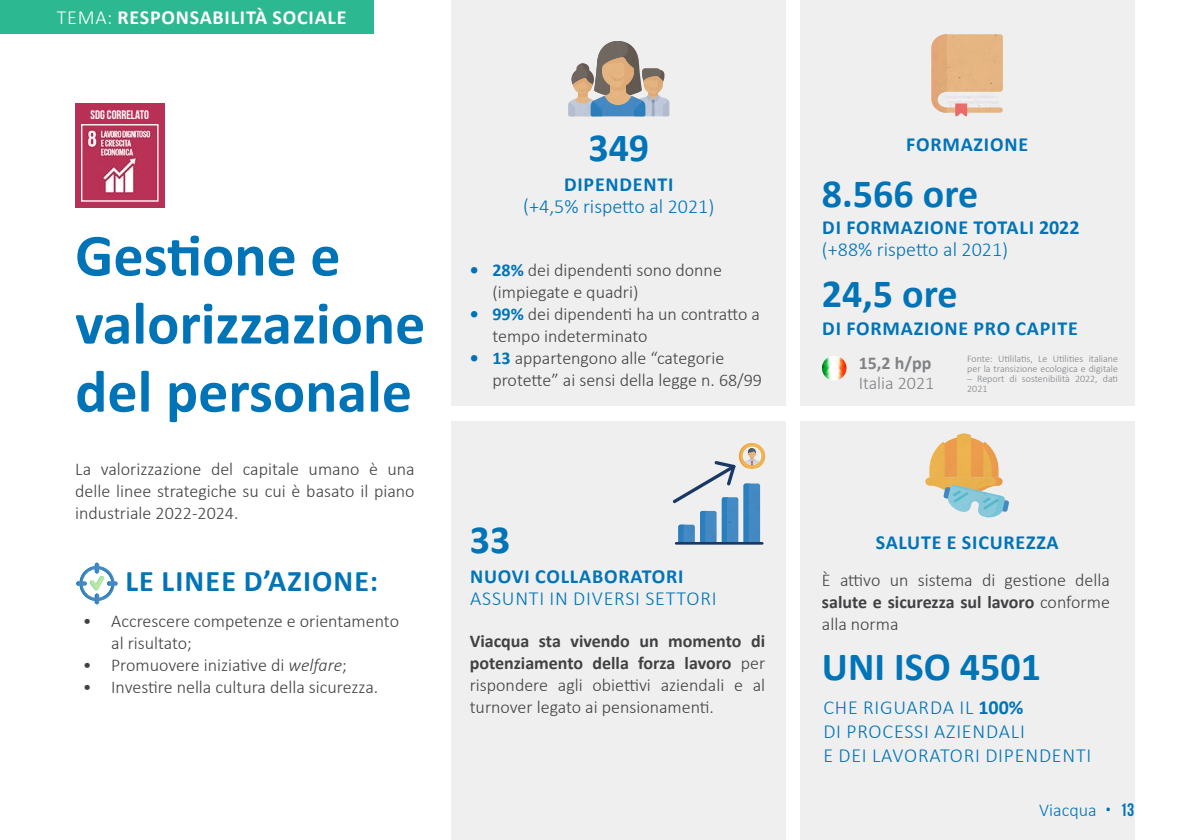
<style>
.page{position:relative;width:1191px;height:840px;background:#fff}
.page>*{position:absolute;margin:0;border:0;box-sizing:border-box;transform-origin:0 0}
.t1{font:700 60px/68px "Calibri";color:#0074b7}
.t2{font:700 40px "Calibri";color:#0074b7}
.t3{font:700 30px "Calibri";letter-spacing:.04em;color:#0074b7}
.t4{font:700 20px "Calibri";letter-spacing:.04em;color:#0074b7}
.t5{font:300 20px/24px "Calibri";letter-spacing:.04em;color:#0074b7}
.t6{font:300 20px "Calibri";color:#0074b7}
.t7{font:700 20px "Calibri";letter-spacing:.04em;color:#fff}
.t8{font:300 18px/22px "Calibri";color:#414042}
.t9{font:300 18px "Calibri";color:#808285}
.t10{font:300 18px "Calibri";color:#0074b7}
.t11{font:700 18px "Calibri";color:#808285}
.t12{font:12.4px "Bebas Neue";color:#fff}
.t13{font:300 10px/10px "Calibri";color:#808285}
.s1{font-weight:300}
.s2{font-style:italic}
.s3{font-weight:700;color:#0074b7}
.s4{font-weight:700}
.s5{font-family:"Roboto Slab"}
.s6{font-family:"Bebas Neue";font-weight:400}
</style>
<div class="page">
<div style="left:452px;top:0;width:334px;height:405px;background:#efeff0"></div>
<div style="left:452px;top:421px;width:334px;height:418px;background:#efeff0"></div>
<div style="left:800px;top:421px;width:334px;height:418px;background:#efeff0"></div>
<div style="left:800px;top:0;width:334px;height:405px;background:#efeff0"></div>
<svg style="left:597px;top:41px;width:42px;height:21px"></svg>
<img style="left:568px;top:62px;width:101px;height:54px">
<img style="left:672px;top:443px;width:93px;height:101px">
<img style="left:925px;top:433px;width:84px;height:84px">
<img style="left:822px;top:355px;width:24px;height:25px;border-radius:12px">
<img style="left:931px;top:34px;width:71px;height:83px">
<div style="left:0;top:0;width:373px;height:34px;background:#2cb890"></div>
<div style="left:75px;top:103px;width:89px;height:104px;background:#b83055"></div>
<img style="left:86px;top:126px;width:66px;height:69px">
<div style="left:81px;top:124px;width:77px;height:77px;border:1px solid #fff"></div>
<img style="left:76px;top:562px;width:42px;height:42px">
<p class="t7" style="left:57px;top:3px;width:291px"><span class="s1">TEMA:</span> RESPONSABILITÀ SOCIALE</p>
<p class="t12" style="left:91px;top:108px;width:60px">SDG CORRELATO</p>
<h1 class="t1" style="left:75px;top:219px;width:352px">Gestione e valorizzazione del personale</h1>
<p class="t8" style="left:75px;top:457px;width:341px;text-align:justify">La valorizzazione del capitale umano è una delle linee strategiche su cui è basato il piano industriale 2022-2024.</p>
<h3 class="t3" style="left:125px;top:559px;width:254px">LE LINEE D’AZIONE:</h3>
<p class="t8" style="left:111px;top:609px;width:289px;text-indent:-28px">• Accrescere competenze e orientamento al risultato;</p>
<p class="t8" style="left:83px;top:653px;width:266px">• Promuovere iniziative di <span class="s2">welfare</span>;</p>
<p class="t8" style="left:83px;top:675px;width:297px">• Investire nella cultura della sicurezza.</p>
<h2 class="t2" style="left:588px;top:119px;width:62px">349</h2>
<p class="t4" style="left:564px;top:170px;width:111px">DIPENDENTI</p>
<p class="t6" style="left:523px;top:194px;width:193px">(+4,5% rispetto al 2021)</p>
<p class="t8" style="left:492px;top:258px;width:231px;text-indent:-23px"><span class="s3">• 28%</span> dei dipendenti sono donne (impiegate e quadri)</p>
<p class="t8" style="left:492px;top:302px;width:269px;text-indent:-23px"><span class="s3">• 99%</span> dei dipendenti ha un contratto a tempo indeterminato</p>
<p class="t8" style="left:492px;top:346px;width:271px;text-indent:-23px"><span class="s3">• 13</span> appartengono alle “categorie protette” ai sensi della legge n. 68/99</p>
<h2 class="t2" style="left:470px;top:511px;width:42px">33</h2>
<p class="t4" style="left:470px;top:562px;width:215px">NUOVI COLLABORATORI</p>
<p class="t5" style="left:470px;top:586px;width:248px">ASSUNTI IN DIVERSI SETTORI</p>
<p class="t8" style="left:470px;top:629px;width:297px;text-align:justify"><span class="s4">Viacqua sta vivendo un momento di potenziamento della forza lavoro</span> per rispondere agli obiettivi aziendali e al turnover legato ai pensionamenti.</p>
<p class="t4" style="left:906px;top:130px;width:123px">FORMAZIONE</p>
<h2 class="t2" style="left:822px;top:165px;width:158px">8.566 ore</h2>
<p class="t4" style="left:822px;top:213px;width:259px">DI FORMAZIONE TOTALI 2022</p>
<p class="t6" style="left:822px;top:237px;width:188px">(+88% rispetto al 2021)</p>
<h2 class="t2" style="left:822px;top:265px;width:137px">24,5 ore</h2>
<p class="t4" style="left:822px;top:314px;width:257px">DI FORMAZIONE PRO CAPITE</p>
<p class="t11" style="left:858px;top:350px;width:74px">15,2 h/pp</p>
<p class="t9" style="left:858px;top:371px;width:77px">Italia 2021</p>
<p class="t13" style="left:967px;top:353px;width:152px">Fonte: Utililatis, Le Utilities italiane per la transizione ecologica e digitale</p>
<p class="t13" style="left:967px;top:373px;width:152px">– Report di sostenibilità 2022, dati<br>2021</p>
<p class="t4" style="left:875px;top:528px;width:184px">SALUTE E SICUREZZA</p>
<p class="t8" style="left:822px;top:568px;width:289px;text-align:justify">È attivo un sistema di gestione della <span class="s4">salute e sicurezza sul lavoro</span> conforme alla norma</p>
<h2 class="t2" style="left:822px;top:638px;width:221px">UNI ISO 4501</h2>
<p class="t5" style="left:823px;top:695px;width:269px">CHE RIGUARDA IL <span class="s4">100%<br></span>DI PROCESSI AZIENDALI<br>E DEI LAVORATORI DIPENDENTI</p>
<p class="t10" style="left:1039px;top:798px;width:96px">Viacqua <span class="s5">•</span> <span class="s6">13</span></p>
</div>
